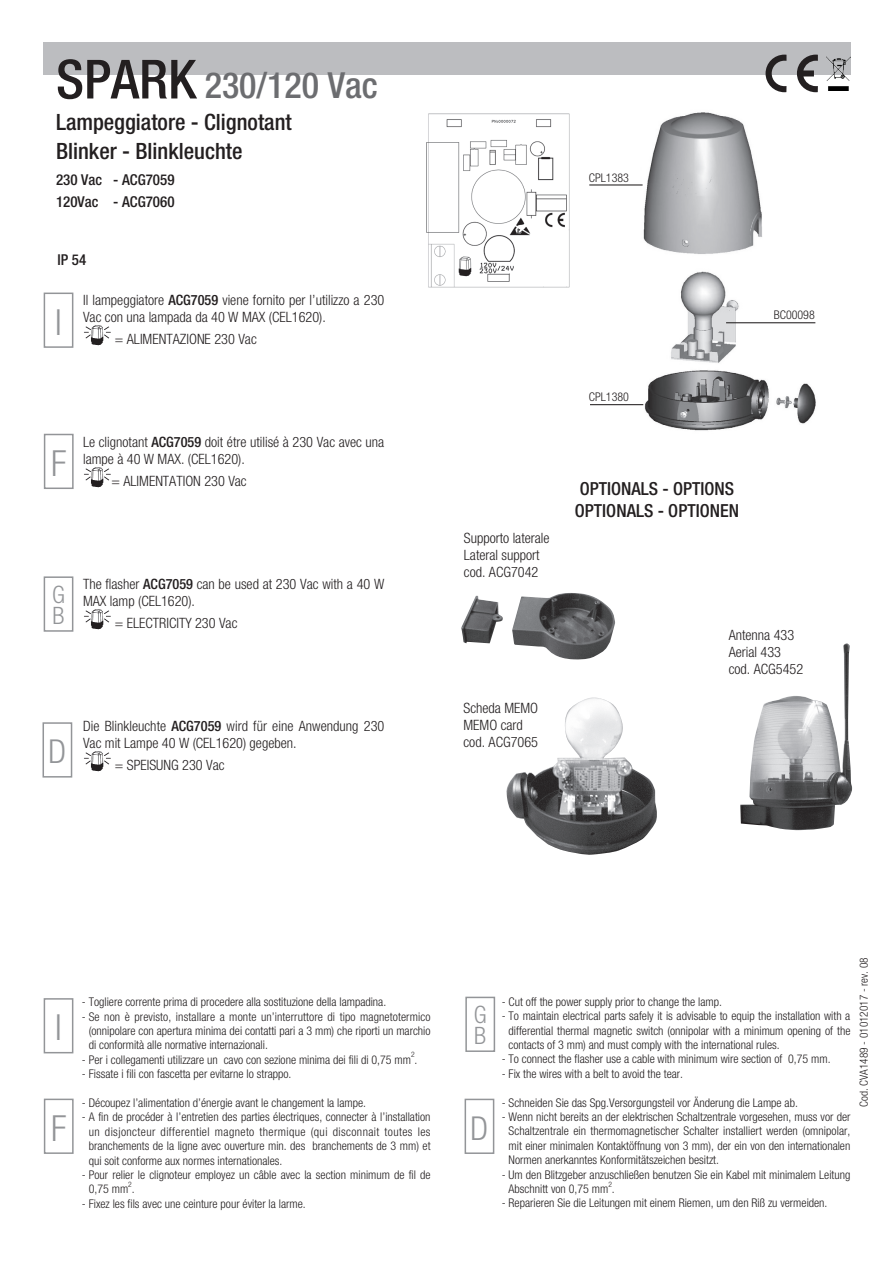
<style>
.page{position:relative;width:893px;height:1263px;background:#fff}
.page>*{position:absolute;margin:0;border:0;box-sizing:border-box;transform-origin:0 0}
.t1{font:500 condensed 36px "Helvetica Neue";color:#6c6d70}
.t2{font:300 condensed 36px "Helvetica Neue";color:#939598}
.t3{font:300 condensed 33px "Helvetica Neue";color:#939598}
.t4{font:300 condensed 24px/21px "Helvetica Neue";color:#939598}
.t5{font:500 condensed 22.5px/28.5px "Helvetica Neue";color:#231f20}
.t6{font:500 condensed 18px/21.6px "Helvetica Neue";color:#231f20}
.t7{font:500 condensed 15px/21px "Helvetica Neue";color:#231f20}
.t8{font:300 condensed 14.25px/17.1px "Helvetica Neue";color:#231f20}
.t9{font:300 condensed 12px/14.4px "Helvetica Neue";color:#231f20;text-align:justify}
.t10{font:300 condensed 11.25px "Helvetica Neue";color:#231f20}
.t11{font:300 condensed 7.5px "Helvetica Neue";color:#231f20}
.s1{font-size:54px;color:#231f20}
.s2{font-weight:500}
</style>
<div class="page">
<img style="left:84px;top:325px;width:27px;height:20px">
<img style="left:84px;top:467px;width:27px;height:20px">
<img style="left:84px;top:609px;width:27px;height:20px">
<img style="left:84px;top:751px;width:27px;height:20px">
<img style="left:639px;top:112px;width:177px;height:319px">
<img style="left:426px;top:113px;width:144px;height:175px">
<img style="left:740px;top:643px;width:113px;height:187px">
<img style="left:461px;top:593px;width:154px;height:67px">
<img style="left:506px;top:697px;width:151px;height:158px">
<hr style="left:589px;top:184px;width:54px;height:1px;background:#231f20">
<hr style="left:590px;top:404px;width:53px;height:1px;background:#231f20">
<hr style="left:726px;top:322px;width:89px;height:1px;background:#231f20">
<div style="left:44px;top:998px;width:29px;height:55px;border:2px solid #939598"></div>
<div style="left:44px;top:293px;width:29px;height:55px;border:2px solid #939598"></div>
<div style="left:44px;top:1098px;width:30px;height:56px;border:2px solid #939598"></div>
<div style="left:44px;top:434px;width:30px;height:55px;border:2px solid #939598"></div>
<div style="left:465px;top:997px;width:30px;height:55px;border:2px solid #939598"></div>
<div style="left:44px;top:576px;width:29px;height:56px;border:2px solid #939598"></div>
<div style="left:465px;top:1099px;width:29px;height:55px;border:2px solid #939598"></div>
<div style="left:43px;top:722px;width:29px;height:55px;border:2px solid #939598"></div>
<svg style="left:43px;top:43px;width:807px;height:49px"></svg>
<img style="left:826px;top:56px;width:24px;height:35px">
<h1 class="t1" style="left:56px;top:64px;width:323px"><span class="s1">SPARK</span> 230/120 Vac</h1>
<h3 class="t5" style="left:56px;top:107px;width:237px">Lampeggiatore - Clignotant<br>Blinker - Blinkleuchte</h3>
<p class="t7" style="left:56px;top:169px;width:120px">230 Vac - ACG7059<br>120Vac - ACG7060</p>
<p class="t7" style="left:57px;top:249px;width:30px">IP 54</p>
<h1 class="t2" style="left:55px;top:301px;width:8px">I</h1>
<p class="t8" style="left:83px;top:291px;width:303px">Il lampeggiatore <span class="s2">ACG7059</span> viene fornito per l’utilizzo a 230<br>Vac con una lampada da 40 W MAX (CEL1620).</p>
<p class="t8" style="left:115px;top:330px;width:143px">= ALIMENTAZIONE 230 Vac</p>
<h1 class="t2" style="left:51px;top:442px;width:17px">F</h1>
<p class="t8" style="left:83px;top:433px;width:303px">Le clignotant <span class="s2">ACG7059</span> doit étre utilisé à 230 Vac avec una lampe à 40 W MAX. (CEL1620).</p>
<p class="t8" style="left:111px;top:472px;width:137px">= ALIMENTATION 230 Vac</p>
<h3 class="t4" style="left:52px;top:584px;width:14px">G<br>B</h3>
<p class="t8" style="left:83px;top:575px;width:303px">The flasher <span class="s2">ACG7059</span> can be used at 230 Vac with a 40 W<br>MAX lamp (CEL1620).</p>
<p class="t8" style="left:115px;top:614px;width:124px">= ELECTRICITY 230 Vac</p>
<h2 class="t3" style="left:49px;top:732px;width:19px">D</h2>
<p class="t8" style="left:83px;top:717px;width:303px">Die Blinkleuchte <span class="s2">ACG7059</span> wird für eine Anwendung 230<br>Vac mit Lampe 40 W (CEL1620) gegeben.</p>
<p class="t8" style="left:115px;top:756px;width:111px">= SPEISUNG 230 Vac</p>
<p class="t9" style="left:589px;top:171px;width:42px">CPL1383</p>
<p class="t9" style="left:589px;top:389px;width:42px">CPL1380</p>
<p class="t9" style="left:774px;top:308px;width:43px">BC00098</p>
<p class="t8" style="left:464px;top:529px;width:87px">Supporto laterale<br>Lateral support cod. ACG7042</p>
<p class="t8" style="left:463px;top:699px;width:76px">Scheda MEMO<br>MEMO card cod. ACG7065</p>
<h3 class="t6" style="left:575px;top:478px;width:165px">OPTIONALS - OPTIONS<br>OPTIONALS - OPTIONEN</h3>
<p class="t8" style="left:729px;top:626px;width:76px">Antenna 433<br>Aerial 433 cod. ACG5452</p>
<h1 class="t2" style="left:55px;top:1007px;width:8px">I</h1>
<h1 class="t2" style="left:51px;top:1107px;width:17px">F</h1>
<p class="t9" style="left:82px;top:995px;width:306px">- Togliere corrente prima di procedere alla sostituzione della lampadina.</p>
<p class="t9" style="left:89px;top:1009px;width:343px;text-indent:-7px">- Se non è previsto, installare a monte un’interruttore di tipo magnetotermico (onnipolare con apertura minima dei contatti pari a 3 mm) che riporti un marchio di conformità alle normative internazionali.</p>
<p class="t9" style="left:82px;top:1052px;width:337px">- Per i collegamenti utilizzare un cavo con sezione minima dei fili di 0,75 mm .</p>
<p class="t11" style="left:411px;top:1050px;width:5px">2</p>
<p class="t9" style="left:82px;top:1067px;width:211px">- Fissate i fili con fascetta per evitarne lo strappo.</p>
<p class="t9" style="left:82px;top:1095px;width:286px">- Découpez l’alimentation d’énergie avant le changement la lampe.</p>
<p class="t9" style="left:89px;top:1110px;width:343px;text-indent:-7px">- A fin de procéder à l’entretien des parties électriques, connecter à l’installation un disjoncteur differentiel magneto thermique (qui disconnait toutes les branchements de la ligne avec ouverture min. des branchements de 3 mm) et qui soit conforme aux normes internationales.</p>
<p class="t9" style="left:89px;top:1167px;width:343px;text-indent:-7px">- Pour relier le clignoteur employez un câble avec la section minimum de fil de<br>0,75 mm .</p>
<p class="t11" style="left:128px;top:1180px;width:5px">2</p>
<p class="t9" style="left:82px;top:1196px;width:225px">- Fixez les fils avec une ceinture pour éviter la larme.</p>
<h3 class="t4" style="left:474px;top:1004px;width:14px">G<br>B</h3>
<h2 class="t3" style="left:471px;top:1109px;width:19px">D</h2>
<p class="t9" style="left:502px;top:994px;width:222px">- Cut off the power supply prior to change the lamp.</p>
<p class="t9" style="left:509px;top:1008px;width:343px;text-indent:-7px">- To maintain electrical parts safely it is advisable to equip the installation with a differential thermal magnetic switch (onnipolar with a minimum opening of the contacts of 3 mm) and must comply with the international rules.</p>
<p class="t9" style="left:502px;top:1052px;width:330px">- To connect the flasher use a cable with minimum wire section of 0,75 mm.</p>
<p class="t9" style="left:502px;top:1066px;width:183px">- Fix the wires with a belt to avoid the tear.</p>
<p class="t9" style="left:502px;top:1095px;width:298px">- Schneiden Sie das Spg.Versorgungsteil vor Änderung die Lampe ab.</p>
<p class="t9" style="left:509px;top:1109px;width:343px;text-indent:-7px">- Wenn nicht bereits an der elektrischen Schaltzentrale vorgesehen, muss vor der Schaltzentrale ein thermomagnetischer Schalter installiert werden (omnipolar, mit einer minimalen Kontaktöffnung von 3 mm), der ein von den internationalen Normen anerkanntes Konformitätszeichen besitzt.</p>
<p class="t9" style="left:509px;top:1167px;width:343px;text-indent:-7px">- Um den Blitzgeber anzuschließen benutzen Sie ein Kabel mit minimalem Leitung<br>Abschnitt von 0,75 mm .</p>
<p class="t11" style="left:608px;top:1179px;width:5px">2</p>
<p class="t9" style="left:502px;top:1196px;width:327px">- Reparieren Sie die Leitungen mit einem Riemen, um den Riß zu vermeiden.</p>
<p class="t10" style="left:857px;top:1107px;width:151px;rotate:-90deg">Cod. CVA1489 - 01012017 - rev. 08</p>
</div>
